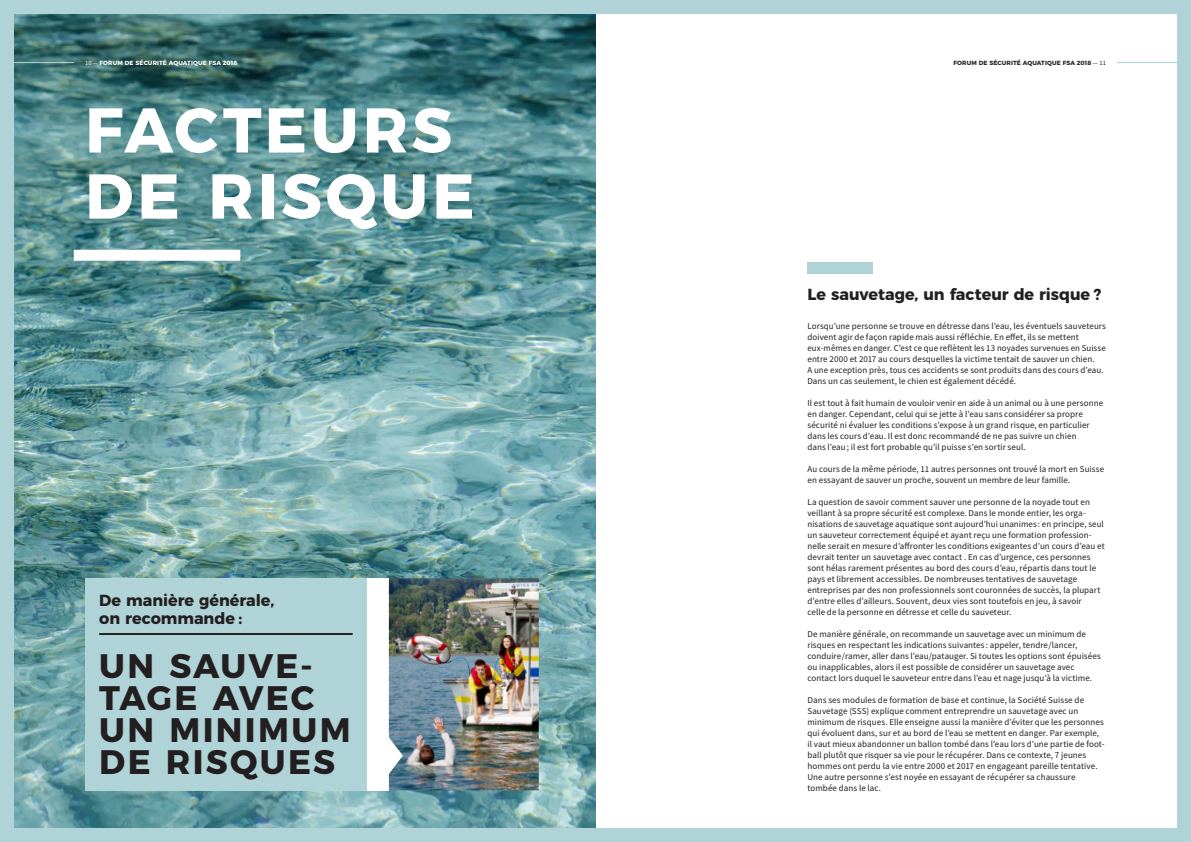
<style>
.page{position:relative;width:1191px;height:842px;background:#afd3d6}
.page>*{position:absolute;margin:0;border:0;box-sizing:border-box;transform-origin:0 0}
.t1{font:700 63px/66px "Montserrat";letter-spacing:.06em;color:#fff}
.t2{font:700 34px/32px "Montserrat";letter-spacing:.065em;color:#231f20}
.t3{font:700 16px/18px "Montserrat";color:#231f20}
.t4{font:9px/11px "Source Sans Pro";letter-spacing:.005em;color:#231f20}
.t5{font:700 6px "Montserrat";letter-spacing:.02em;color:#fff}
.t6{font:700 6px "Montserrat";letter-spacing:.02em;color:#231f20}
.s1{font-family:"Source Sans Pro";font-weight:400;font-size:6.5px}
</style>
<div class="page">
<div style="left:14px;top:14px;width:1162px;height:814px;background:#fff"></div>
<img style="left:14px;top:14px;width:581px;height:814px">
<hr style="left:1117px;top:62px;width:74px;height:1px;background:#afd3d6">
<hr style="left:0;top:62px;width:74px;height:1px;background:#afd3d6">
<div style="left:74px;top:250px;width:166px;height:11px;background:#fff"></div>
<div style="left:807px;top:263px;width:66px;height:11px;background:#afd3d6"></div>
<div style="left:367px;top:578px;width:22px;height:212px;background:#fff"></div>
<img style="left:389px;top:578px;width:150px;height:212px">
<svg style="left:388px;top:736px;width:15px;height:39px"></svg>
<div style="left:85px;top:578px;width:282px;height:213px;background:#afd3d6"></div>
<hr style="left:99px;top:633px;width:254px;height:2px;background:#231f20">
<p class="t5" style="left:85px;top:57px;width:154px"><span class="s1">10 —</span> FORUM DE SÉCURITÉ AQUATIQUE FSA 2018</p>
<p class="t6" style="left:953px;top:57px;width:154px">FORUM DE SÉCURITÉ AQUATIQUE FSA 2018 <span class="s1">— 11</span></p>
<h1 class="t1" style="left:85px;top:92px;width:391px">FACTEURS<br>DE RISQUE</h1>
<h3 class="t3" style="left:99px;top:590px;width:176px">De manière générale, on recommande :</h3>
<h2 class="t2" style="left:99px;top:647px;width:253px">UN SAUVE-<br>TAGE AVEC<br>UN MINIMUM<br>DE RISQUES</h2>
<h3 class="t3" style="left:807px;top:284px;width:295px">Le sauvetage, un facteur de risque ?</h3>
<p class="t4" style="left:807px;top:320px;width:300px">Lorsqu’une personne se trouve en détresse dans l’eau, les éventuels sauveteurs doivent agir de façon rapide mais aussi réfléchie. En effet, ils se mettent eux-mêmes en danger. C’est ce que reflètent les 13 noyades survenues en Suisse entre 2000 et 2017 au cours desquelles la victime tentait de sauver un chien.<br>A une exception près, tous ces accidents se sont produits dans des cours d’eau.<br>Dans un cas seulement, le chien est également décédé.</p>
<p class="t4" style="left:807px;top:397px;width:297px">Il est tout à fait humain de vouloir venir en aide à un animal ou à une personne en danger. Cependant, celui qui se jette à l’eau sans considérer sa propre sécurité ni évaluer les conditions s’expose à un grand risque, en particulier dans les cours d’eau. Il est donc recommandé de ne pas suivre un chien<br>dans l’eau; il est fort probable qu’il puisse s’en sortir seul.</p>
<p class="t4" style="left:807px;top:463px;width:298px">Au cours de la même période, 11 autres personnes ont trouvé la mort en Suisse en essayant de sauver un proche, souvent un membre de leur famille.</p>
<p class="t4" style="left:807px;top:496px;width:299px">La question de savoir comment sauver une personne de la noyade tout en veillant à sa propre sécurité est complexe. Dans le monde entier, les orga&shy;nisations de sauvetage aquatique sont aujourd’hui unanimes : en principe, seul un sauveteur correctement équipé et ayant reçu une formation profession&shy;nelle serait en mesure d’affronter les conditions exigeantes d’un cours d’eau et devrait tenter un sauvetage avec contact . En cas d’urgence, ces personnes sont hélas rarement présentes au bord des cours d’eau, répartis dans tout le pays et librement accessibles. De nombreuses tentatives de sauvetage entreprises par des non professionnels sont couronnées de succès, la plupart d’entre elles d’ailleurs. Souvent, deux vies sont toutefois en jeu, à savoir<br>celle de la personne en détresse et celle du sauveteur.</p>
<p class="t4" style="left:807px;top:628px;width:295px">De manière générale, on recommande un sauvetage avec un minimum de risques en respectant les indications suivantes : appeler, tendre/lancer, conduire/ramer, aller dans l’eau/patauger. Si toutes les options sont épuisées ou inapplicables, alors il est possible de considérer un sauvetage avec contact lors duquel le sauveteur entre dans l’eau et nage jusqu’à la victime.</p>
<p class="t4" style="left:807px;top:694px;width:299px">Dans ses modules de formation de base et continue, la Société Suisse de Sauvetage (SSS) explique comment entreprendre un sauvetage avec un minimum de risques. Elle enseigne aussi la manière d’éviter que les personnes qui évoluent dans, sur et au bord de l’eau se mettent en danger. Par exemple, il vaut mieux abandonner un ballon tombé dans l’eau lors d’une partie de foot&shy;ball plutôt que risquer sa vie pour le récupérer. Dans ce contexte, 7 jeunes hommes ont perdu la vie entre 2000 et 2017 en engageant pareille tentative.<br>Une autre personne s’est noyée en essayant de récupérer sa chaussure tombée dans le lac.</p>
</div>
